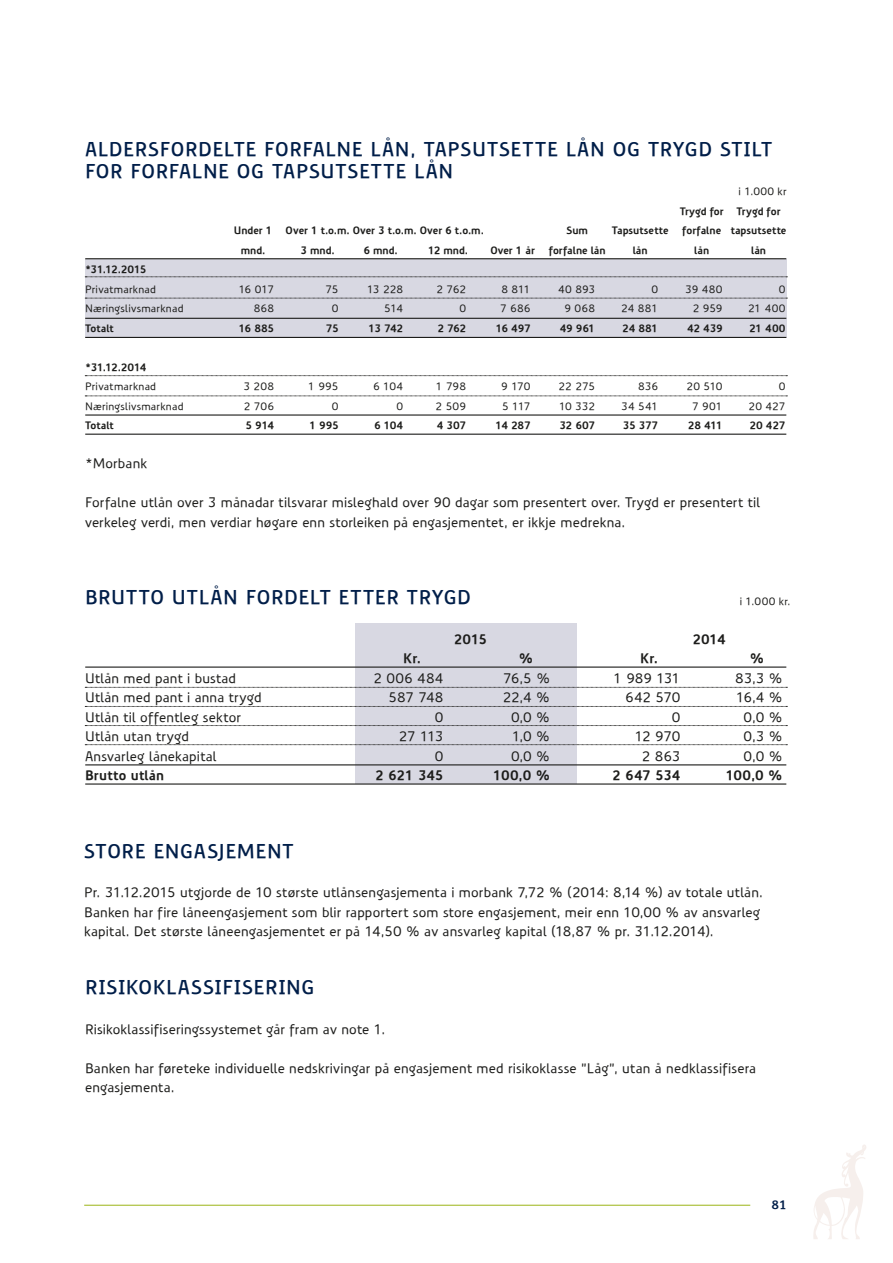
<style>
.page{position:relative;width:893px;height:1263px;background:#fff}
.page>*{position:absolute;margin:0;border:0;box-sizing:border-box;transform-origin:0 0}
.t1{font:600 19.5px/22.5px "Precious Sans";letter-spacing:.035em;color:#001e49}
.t2{font:500 13.5px/19.5px "Precious Sans";letter-spacing:.01em;color:#1d1d1b}
.t3{font:700 13.5px "Precious Sans";color:#1d1d1b}
.t4{font:700 12px "Precious Serif";color:#001e49}
.t5{font:700 10.5px "Precious Sans";letter-spacing:-.01em;color:#1d1d1b}
.t6{font:500 10.5px "Precious Sans";letter-spacing:.015em;color:#1d1d1b}
</style>
<div class="page">
<hr style="left:84px;top:1205px;width:666px;height:1px;background:#9cb415">
<svg style="left:813px;top:1145px;width:53px;height:94px"></svg>
<div style="left:85px;top:259px;width:702px;height:78px;background:#d8d8e2"></div>
<hr style="left:85px;top:258px;width:701px;height:1px;background:#1d1d1b">
<svg style="left:85px;top:298px;width:702px;height:1px"></svg>
<svg style="left:85px;top:396px;width:702px;height:1px"></svg>
<svg style="left:85px;top:277px;width:702px;height:1px"></svg>
<svg style="left:85px;top:375px;width:702px;height:1px"></svg>
<hr style="left:85px;top:318px;width:701px;height:1px;background:#1d1d1b">
<hr style="left:85px;top:414px;width:701px;height:2px;background:#1d1d1b">
<hr style="left:85px;top:337px;width:701px;height:1px;background:#1d1d1b">
<hr style="left:85px;top:434px;width:701px;height:1px;background:#1d1d1b">
<div style="left:355px;top:624px;width:222px;height:160px;background:#d8d8e2"></div>
<hr style="left:85px;top:666px;width:701px;height:2px;background:#1d1d1b">
<hr style="left:85px;top:764px;width:701px;height:1px;background:#1d1d1b">
<svg style="left:85px;top:687px;width:702px;height:1px"></svg>
<svg style="left:85px;top:725px;width:702px;height:1px"></svg>
<svg style="left:85px;top:706px;width:702px;height:1px"></svg>
<svg style="left:85px;top:744px;width:702px;height:1px"></svg>
<hr style="left:85px;top:783px;width:701px;height:2px;background:#1d1d1b">
<h1 class="t1" style="left:85px;top:138px;width:689px">ALDERSFORDELTE FORFALNE LÅN, TAPSUTSETTE LÅN OG TRYGD STILT<br>FOR FORFALNE OG TAPSUTSETTE LÅN</h1>
<p class="t6" style="left:738px;top:185px;width:50px">i 1.000 kr</p>
<p class="t5" style="left:680px;top:204px;width:103px">Trygd for Trygd for</p>
<p class="t5" style="left:234px;top:224px;width:252px">Under 1 Over 1 t.o.m. Over 3 t.o.m. Over 6 t.o.m.</p>
<p class="t5" style="left:566px;top:224px;width:23px">Sum</p>
<p class="t5" style="left:612px;top:224px;width:58px">Tapsutsette</p>
<p class="t5" style="left:682px;top:224px;width:106px">forfalne tapsutsette</p>
<p class="t5" style="left:241px;top:243px;width:26px">mnd.</p>
<p class="t5" style="left:300px;top:243px;width:36px">3 mnd.</p>
<p class="t5" style="left:363px;top:243px;width:36px">6 mnd.</p>
<p class="t5" style="left:428px;top:243px;width:42px">12 mnd.</p>
<p class="t5" style="left:490px;top:243px;width:46px">Over 1 år</p>
<p class="t5" style="left:549px;top:243px;width:59px">forfalne lån</p>
<p class="t5" style="left:633px;top:243px;width:16px">lån</p>
<p class="t5" style="left:694px;top:243px;width:16px">lån</p>
<p class="t5" style="left:751px;top:243px;width:16px">lån</p>
<p class="t5" style="left:85px;top:263px;width:63px">*31.12.2015</p>
<p class="t6" style="left:85px;top:282px;width:73px">Privatmarknad</p>
<p class="t6" style="left:239px;top:282px;width:37px">16 017</p>
<p class="t6" style="left:325px;top:282px;width:15px">75</p>
<p class="t6" style="left:367px;top:282px;width:38px">13 228</p>
<p class="t6" style="left:436px;top:282px;width:31px">2 762</p>
<p class="t6" style="left:501px;top:282px;width:31px">8 811</p>
<p class="t6" style="left:558px;top:282px;width:38px">40 893</p>
<p class="t6" style="left:651px;top:282px;width:8px">0</p>
<p class="t6" style="left:685px;top:282px;width:39px">39 480</p>
<p class="t6" style="left:779px;top:282px;width:8px">0</p>
<p class="t6" style="left:85px;top:302px;width:100px">Næringslivsmarknad</p>
<p class="t6" style="left:254px;top:302px;width:22px">868</p>
<p class="t6" style="left:332px;top:302px;width:8px">0</p>
<p class="t6" style="left:384px;top:302px;width:20px">514</p>
<p class="t6" style="left:459px;top:302px;width:8px">0</p>
<p class="t6" style="left:500px;top:302px;width:32px">7 686</p>
<p class="t6" style="left:564px;top:302px;width:32px">9 068</p>
<p class="t6" style="left:621px;top:302px;width:38px">24 881</p>
<p class="t6" style="left:693px;top:302px;width:31px">2 959</p>
<p class="t6" style="left:748px;top:302px;width:39px">21 400</p>
<p class="t5" style="left:85px;top:321px;width:30px">Totalt</p>
<p class="t5" style="left:239px;top:321px;width:37px">16 885</p>
<p class="t5" style="left:326px;top:321px;width:14px">75</p>
<p class="t5" style="left:369px;top:321px;width:36px">13 742</p>
<p class="t5" style="left:437px;top:321px;width:30px">2 762</p>
<p class="t5" style="left:496px;top:321px;width:36px">16 497</p>
<p class="t5" style="left:560px;top:321px;width:37px">49 961</p>
<p class="t5" style="left:622px;top:321px;width:38px">24 881</p>
<p class="t5" style="left:687px;top:321px;width:37px">42 439</p>
<p class="t5" style="left:749px;top:321px;width:38px">21 400</p>
<p class="t5" style="left:85px;top:360px;width:63px">*31.12.2014</p>
<p class="t6" style="left:85px;top:380px;width:73px">Privatmarknad</p>
<p class="t6" style="left:243px;top:380px;width:32px">3 208</p>
<p class="t6" style="left:308px;top:380px;width:32px">1 995</p>
<p class="t6" style="left:373px;top:380px;width:32px">6 104</p>
<p class="t6" style="left:436px;top:380px;width:32px">1 798</p>
<p class="t6" style="left:501px;top:380px;width:31px">9 170</p>
<p class="t6" style="left:559px;top:380px;width:38px">22 275</p>
<p class="t6" style="left:638px;top:380px;width:22px">836</p>
<p class="t6" style="left:687px;top:380px;width:37px">20 510</p>
<p class="t6" style="left:779px;top:380px;width:8px">0</p>
<p class="t6" style="left:85px;top:399px;width:100px">Næringslivsmarknad</p>
<p class="t6" style="left:244px;top:399px;width:32px">2 706</p>
<p class="t6" style="left:332px;top:399px;width:8px">0</p>
<p class="t6" style="left:396px;top:399px;width:8px">0</p>
<p class="t6" style="left:436px;top:399px;width:32px">2 509</p>
<p class="t6" style="left:502px;top:399px;width:30px">5 117</p>
<p class="t6" style="left:559px;top:399px;width:38px">10 332</p>
<p class="t6" style="left:621px;top:399px;width:38px">34 541</p>
<p class="t6" style="left:692px;top:399px;width:32px">7 901</p>
<p class="t6" style="left:749px;top:399px;width:39px">20 427</p>
<p class="t5" style="left:85px;top:419px;width:30px">Totalt</p>
<p class="t5" style="left:246px;top:419px;width:30px">5 914</p>
<p class="t5" style="left:309px;top:419px;width:31px">1 995</p>
<p class="t5" style="left:374px;top:419px;width:31px">6 104</p>
<p class="t5" style="left:437px;top:419px;width:31px">4 307</p>
<p class="t5" style="left:495px;top:419px;width:37px">14 287</p>
<p class="t5" style="left:559px;top:419px;width:37px">32 607</p>
<p class="t5" style="left:623px;top:419px;width:37px">35 377</p>
<p class="t5" style="left:688px;top:419px;width:36px">28 411</p>
<p class="t5" style="left:750px;top:419px;width:38px">20 427</p>
<p class="t2" style="left:85px;top:454px;width:63px">*Morbank</p>
<p class="t2" style="left:85px;top:493px;width:676px">Forfalne utlån over 3 månadar tilsvarar misleghald over 90 dagar som presentert over. Trygd er presentert til verkeleg verdi, men verdiar høgare enn storleiken på engasjementet, er ikkje medrekna.</p>
<h1 class="t1" style="left:85px;top:586px;width:387px">BRUTTO UTLÅN FORDELT ETTER TRYGD</h1>
<p class="t6" style="left:740px;top:594px;width:52px">i 1.000 kr.</p>
<p class="t3" style="left:454px;top:630px;width:35px">2015</p>
<p class="t3" style="left:692px;top:630px;width:35px">2014</p>
<p class="t3" style="left:403px;top:650px;width:19px">Kr.</p>
<p class="t3" style="left:519px;top:650px;width:16px">%</p>
<p class="t3" style="left:640px;top:650px;width:19px">Kr.</p>
<p class="t3" style="left:750px;top:650px;width:16px">%</p>
<p class="t2" style="left:85px;top:668px;width:153px">Utlån med pant i bustad</p>
<p class="t2" style="left:373px;top:668px;width:72px">2 006 484</p>
<p class="t2" style="left:503px;top:668px;width:48px">76,5 %</p>
<p class="t2" style="left:613px;top:668px;width:69px">1 989 131</p>
<p class="t2" style="left:735px;top:668px;width:49px">83,3 %</p>
<p class="t2" style="left:85px;top:688px;width:178px">Utlån med pant i anna trygd</p>
<p class="t2" style="left:388px;top:688px;width:57px">587 748</p>
<p class="t2" style="left:503px;top:688px;width:49px">22,4 %</p>
<p class="t2" style="left:625px;top:688px;width:57px">642 570</p>
<p class="t2" style="left:736px;top:688px;width:48px">16,4 %</p>
<p class="t2" style="left:85px;top:707px;width:157px">Utlån til offentleg sektor</p>
<p class="t2" style="left:435px;top:707px;width:10px">0</p>
<p class="t2" style="left:511px;top:707px;width:40px">0,0 %</p>
<p class="t2" style="left:672px;top:707px;width:10px">0</p>
<p class="t2" style="left:744px;top:707px;width:40px">0,0 %</p>
<p class="t2" style="left:85px;top:727px;width:105px">Utlån utan trygd</p>
<p class="t2" style="left:399px;top:727px;width:46px">27 113</p>
<p class="t2" style="left:512px;top:727px;width:39px">1,0 %</p>
<p class="t2" style="left:635px;top:727px;width:47px">12 970</p>
<p class="t2" style="left:744px;top:727px;width:41px">0,3 %</p>
<p class="t2" style="left:85px;top:746px;width:133px">Ansvarleg lånekapital</p>
<p class="t2" style="left:435px;top:746px;width:10px">0</p>
<p class="t2" style="left:511px;top:746px;width:40px">0,0 %</p>
<p class="t2" style="left:642px;top:746px;width:40px">2 863</p>
<p class="t2" style="left:744px;top:746px;width:40px">0,0 %</p>
<p class="t3" style="left:85px;top:767px;width:81px">Brutto utlån</p>
<p class="t3" style="left:375px;top:767px;width:70px">2 621 345</p>
<p class="t3" style="left:493px;top:767px;width:58px">100,0 %</p>
<p class="t3" style="left:612px;top:767px;width:70px">2 647 534</p>
<p class="t3" style="left:726px;top:767px;width:58px">100,0 %</p>
<h1 class="t1" style="left:84px;top:840px;width:211px">STORE ENGASJEMENT</h1>
<p class="t2" style="left:84px;top:883px;width:680px">Pr. 31.12.2015 utgjorde de 10 største utlånsengasjementa i morbank 7,72 % (2014: 8,14 %) av totale utlån.<br>Banken har fire låneengasjement som blir rapportert som store engasjement, meir enn 10,00 % av ansvarleg kapital. Det største låneengasjementet er på 14,50 % av ansvarleg kapital (18,87 % pr. 31.12.2014).</p>
<h1 class="t1" style="left:85px;top:976px;width:231px">RISIKOKLASSIFISERING</h1>
<p class="t2" style="left:85px;top:1019px;width:302px">Risikoklassifiseringssystemet går fram av note 1.</p>
<p class="t2" style="left:85px;top:1058px;width:673px">Banken har føreteke individuelle nedskrivingar på engasjement med risikoklasse ”Låg”, utan å nedklassifisera engasjementa.</p>
<p class="t4" style="left:771px;top:1197px;width:17px">81</p>
</div>
